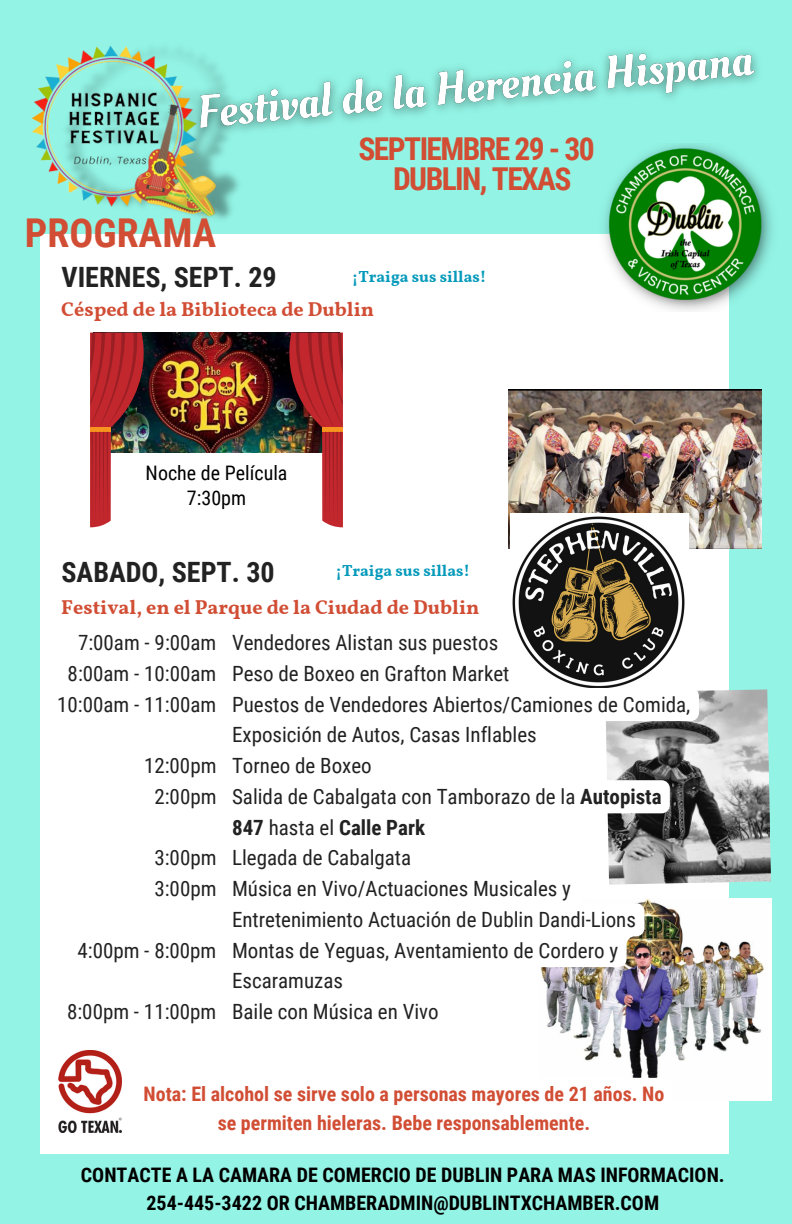
<style>
.page{position:relative;width:792px;height:1224px;background:#93f4e5}
.page>*{position:absolute;margin:0;border:0;box-sizing:border-box;transform-origin:0 0}
.t1{font:700 39.7px "Roboto Condensed";color:#d14d34}
.t2{font:700 31.5px "Roboto Condensed";letter-spacing:-.05em;color:#d14d34}
.t3{font:700 28px "Roboto Condensed";color:#222}
.t4{font:21px/30.8px "Roboto Condensed";color:#222}
.t5{font:700 20px "Roboto Condensed";color:#000}
.t6{font:700 20px/29.2px "Roboto Condensed";color:#d14d34;text-align:center}
.t7{font:700 20px "Vollkorn";color:#d14d34}
.t8{font:20px "Roboto Condensed";color:#000}
.t9{font:700 16px "Vollkorn";color:#059abb}
.t10{font:12px "Arimo";color:#fff}
.s1{font-weight:700}
</style>
<div class="page">
<div style="left:40px;top:234px;width:688px;height:920px;background:#fff"></div>
<img style="left:31px;top:45px;width:208px;height:174px">
<img style="left:560px;top:899px;width:211px;height:202px">
<img style="left:179px;top:45px;width:579px;height:113px">
<img style="left:58px;top:1051px;width:63px;height:82px">
<img style="left:699px;top:689px;width:72px;height:196px">
<img style="left:508px;top:389px;width:253px;height:159px">
<img style="left:510px;top:514px;width:178px;height:112px">
<img style="left:597px;top:144px;width:176px;height:167px">
<img style="left:148px;top:333px;width:137px;height:120px">
<img style="left:285px;top:333px;width:58px;height:194px">
<img style="left:90px;top:333px;width:58px;height:194px">
<svg style="left:560px;top:1078px;width:112px;height:23px"></svg>
<svg style="left:515px;top:626px;width:184px;height:403px"></svg>
<p class="t1" style="left:25px;top:211px;width:193px">PROGRAMA</p>
<p class="t2" style="left:358px;top:131px;width:238px">SEPTIEMBRE 29 - 30</p>
<p class="t2" style="left:393px;top:161px;width:180px">DUBLIN, TEXAS</p>
<p class="t3" style="left:62px;top:261px;width:217px">VIERNES, SEPT. 29</p>
<p class="t7" style="left:61px;top:297px;width:314px">Césped de la Biblioteca de Dublin</p>
<p class="t9" style="left:352px;top:266px;width:136px">¡Traiga sus sillas!</p>
<p class="t10" style="left:254px;top:374px;width:5px">í</p>
<p class="t8" style="left:146px;top:461px;width:143px">Noche de Película</p>
<p class="t8" style="left:187px;top:487px;width:61px">7:30pm</p>
<p class="t3" style="left:62px;top:556px;width:215px">SABADO, SEPT. 30</p>
<p class="t9" style="left:335px;top:561px;width:136px">¡Traiga sus sillas!</p>
<p class="t7" style="left:61px;top:595px;width:420px">Festival, en el Parque de la Ciudad de Dublin</p>
<p class="t4" style="left:78px;top:628px;width:140px">7:00am - 9:00am</p>
<p class="t4" style="left:68px;top:658px;width:150px">8:00am - 10:00am</p>
<p class="t4" style="left:57px;top:689px;width:161px">10:00am - 11:00am</p>
<p class="t4" style="left:144px;top:751px;width:74px">12:00pm</p>
<p class="t4" style="left:154px;top:781px;width:64px">2:00pm</p>
<p class="t4" style="left:154px;top:843px;width:64px">3:00pm</p>
<p class="t4" style="left:154px;top:874px;width:64px">3:00pm</p>
<p class="t4" style="left:77px;top:935px;width:141px">4:00pm - 8:00pm</p>
<p class="t4" style="left:67px;top:997px;width:151px">8:00pm - 11:00pm</p>
<p class="t4" style="left:232px;top:628px;width:268px">Vendedores Alistan sus puestos</p>
<p class="t4" style="left:232px;top:658px;width:279px">Peso de Boxeo en Grafton Market</p>
<p class="t4" style="left:232px;top:689px;width:460px">Puestos de Vendedores Abiertos/Camiones de Comida,<br>Exposición de Autos, Casas Inflables</p>
<p class="t4" style="left:232px;top:751px;width:141px">Torneo de Boxeo</p>
<p class="t4" style="left:232px;top:781px;width:431px">Salida de Cabalgata con Tamborazo de la <span class="s1">Autopista<br>847</span> hasta el <span class="s1">Calle Park</span></p>
<p class="t4" style="left:232px;top:843px;width:181px">Llegada de Cabalgata</p>
<p class="t4" style="left:232px;top:874px;width:405px">Música en Vivo/Actuaciones Musicales y<br>Entretenimiento Actuación de Dublin Dandi-Lions</p>
<p class="t4" style="left:232px;top:935px;width:388px">Montas de Yeguas, Aventamiento de Cordero y<br>Escaramuzas</p>
<p class="t4" style="left:232px;top:997px;width:208px">Baile con Música en Vivo</p>
<p class="t6" style="left:144px;top:1079px;width:522px">Nota: El alcohol se sirve solo a personas mayores de 21 años. No se permiten hieleras. Bebe responsablemente.</p>
<p class="t5" style="left:81px;top:1164px;width:645px">CONTACTE A LA CAMARA DE COMERCIO DE DUBLIN PARA MAS INFORMACION.</p>
<p class="t5" style="left:146px;top:1192px;width:514px">254-445-3422 OR CHAMBERADMIN@DUBLINTXCHAMBER.COM</p>
</div>
